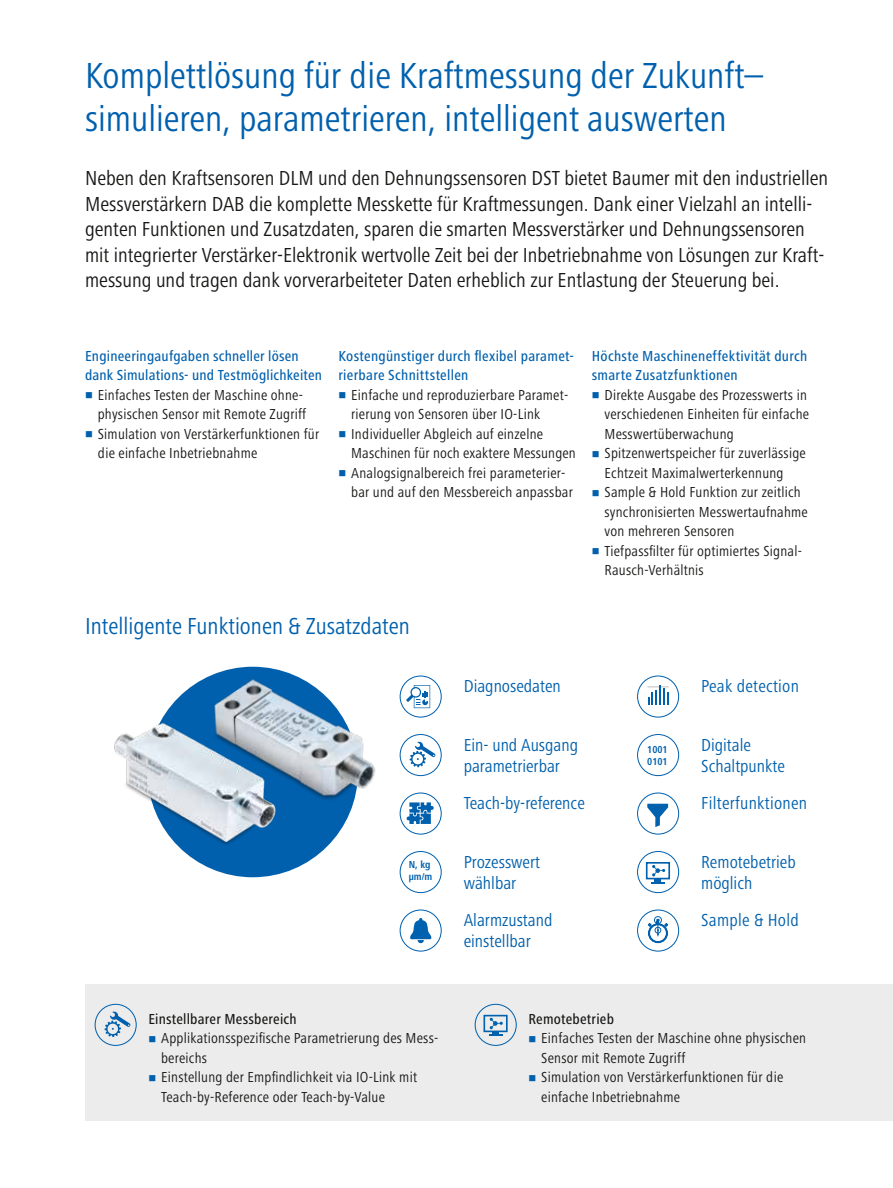
<style>
.page{position:relative;width:893px;height:1188px;background:#fff}
.page>*{position:absolute;margin:0;border:0;box-sizing:border-box;transform-origin:0 0}
.t1{font:condensed 37.5px/43.5px "Frutiger Next Pro";color:#0060ad}
.t2{font:condensed 24px "Frutiger Next Pro";color:#0060ad}
.t3{font:condensed 21px/25.5px "Frutiger Next Pro";color:#181716}
.t4{font:condensed 18px/21px "Frutiger Next Pro";color:#0060ad}
.t5{font:condensed 15px/19.5px "Frutiger Next Pro";letter-spacing:.015em;color:#181716}
.t6{font:500 condensed 15px/19.5px "Frutiger Next Pro";letter-spacing:.015em;color:#0060ad}
.t7{font:500 condensed 15px "Frutiger Next Pro";letter-spacing:.015em;color:#181716}
.t8{font:700 condensed 10.5px/12px "Frutiger Next Pro";color:#0060ad}
</style>
<div class="page">
<img style="left:114px;top:728px;width:173px;height:149px">
<div style="left:400px;top:851px;width:42px;height:42px;border:1px solid #0060ad;border-radius:50%"></div>
<div style="left:400px;top:910px;width:42px;height:42px;border:1px solid #0060ad;border-radius:50%"></div>
<svg style="left:410px;top:918px;width:21px;height:25px"></svg>
<div style="left:400px;top:793px;width:42px;height:42px;border:1px solid #0060ad;border-radius:50%"></div>
<div style="left:400px;top:734px;width:42px;height:42px;border:1px solid #0060ad;border-radius:50%"></div>
<div style="left:400px;top:676px;width:42px;height:42px;border:1px solid #0060ad;border-radius:50%"></div>
<div style="left:637px;top:734px;width:42px;height:42px;border:1px solid #0060ad;border-radius:50%"></div>
<div style="left:637px;top:910px;width:42px;height:42px;border:1px solid #0060ad;border-radius:50%"></div>
<div style="left:654px;top:916px;width:8px;height:8px;border:1px solid #0060ad;border-radius:50%"></div>
<svg style="left:648px;top:919px;width:20px;height:25px"></svg>
<div style="left:637px;top:793px;width:42px;height:42px;border:1px solid #0060ad;border-radius:50%"></div>
<svg style="left:647px;top:804px;width:21px;height:23px"></svg>
<div style="left:637px;top:851px;width:42px;height:42px;border:1px solid #0060ad;border-radius:50%"></div>
<div style="left:646px;top:862px;width:24px;height:17px;border:2px solid #0062ae"></div>
<svg style="left:651px;top:865px;width:14px;height:18px"></svg>
<div style="left:637px;top:676px;width:42px;height:42px;border:1px solid #0060ad;border-radius:50%"></div>
<svg style="left:648px;top:687px;width:21px;height:18px"></svg>
<hr style="left:659px;top:685px;width:2px;height:20px;background:#0062af">
<img style="left:153px;top:666px;width:284px;height:180px">
<div style="left:85px;top:984px;width:808px;height:137px;background:#ececec"></div>
<div style="left:95px;top:1004px;width:42px;height:42px;border:1px solid #0060ad;border-radius:50%"></div>
<svg style="left:105px;top:1011px;width:26px;height:26px"></svg>
<div style="left:475px;top:1004px;width:42px;height:42px;border:1px solid #0060ad;border-radius:50%"></div>
<div style="left:483px;top:1015px;width:25px;height:17px;border:2px solid #0062ae"></div>
<svg style="left:489px;top:1018px;width:14px;height:18px"></svg>
<h1 class="t1" style="left:85px;top:53px;width:680px">Komplettlösung für die Kraftmessung der Zukunft– simulieren, parametrieren, intelligent auswerten</h1>
<p class="t3" style="left:85px;top:165px;width:745px">Neben den Kraftsensoren DLM und den Dehnungssensoren DST bietet Baumer mit den industriellen Messverstärkern DAB die komplette Messkette für Kraftmessungen. Dank einer Vielzahl an intelli&shy;genten Funktionen und Zusatzdaten, sparen die smarten Messverstärker und Dehnungssensoren mit integrierter Verstärker-Elektronik wertvolle Zeit bei der Inbetriebnahme von Lösungen zur Kraft&shy;messung und tragen dank vorverarbeiteter Daten erheblich zur Entlastung der Steuerung bei.</p>
<p class="t6" style="left:85px;top:346px;width:239px">Engineeringaufgaben schneller lösen dank Simulations- und Testmöglichkeiten</p>
<p class="t5" style="left:98px;top:385px;width:223px">Einfaches Testen der Maschine ohne&shy;physischen Sensor mit Remote Zugriff Simulation von Verstärkerfunktionen für die einfache Inbetriebnahme</p>
<p class="t6" style="left:338px;top:346px;width:237px">Kostengünstiger durch flexibel paramet&shy;rierbare Schnittstellen</p>
<p class="t5" style="left:351px;top:385px;width:226px">Einfache und reproduzierbare Paramet&shy;rierung von Sensoren über IO-Link Individueller Abgleich auf einzelne Maschinen für noch exaktere Messungen Analogsignalbereich frei parameterier&shy;bar und auf den Messbereich anpassbar</p>
<p class="t6" style="left:592px;top:346px;width:217px">Höchste Maschineneffektivität durch smarte Zusatzfunktionen</p>
<p class="t5" style="left:604px;top:385px;width:206px">Direkte Ausgabe des Prozesswerts in verschiedenen Einheiten für einfache<br>Messwertüberwachung<br>Spitzenwertspeicher für zuverlässige<br>Echtzeit Maximalwerterkennung<br>Sample &amp; Hold Funktion zur zeitlich synchronisierten Messwertaufnahme von mehreren Sensoren<br>Tiefpassfilter für optimiertes Signal-<br>Rausch-Verhältnis</p>
<h2 class="t2" style="left:85px;top:612px;width:326px">Intelligente Funktionen &amp; Zusatzdaten</h2>
<p class="t4" style="left:464px;top:676px;width:99px">Diagnosedaten</p>
<p class="t4" style="left:701px;top:676px;width:99px">Peak detection</p>
<p class="t8" style="left:409px;top:858px;width:25px">N, kg μm/m</p>
<p class="t4" style="left:464px;top:734px;width:116px">Ein- und Ausgang parametrierbar</p>
<p class="t4" style="left:701px;top:734px;width:85px">Digitale<br>Schaltpunkte</p>
<p class="t4" style="left:464px;top:793px;width:123px">Teach-by-reference</p>
<p class="t4" style="left:701px;top:793px;width:108px">Filterfunktionen</p>
<p class="t8" style="left:647px;top:743px;width:22px">1001<br>0101</p>
<p class="t4" style="left:464px;top:851px;width:78px">Prozesswert wählbar</p>
<p class="t4" style="left:701px;top:851px;width:96px">Remotebetrieb möglich</p>
<p class="t4" style="left:464px;top:910px;width:90px">Alarmzustand einstellbar</p>
<p class="t4" style="left:701px;top:910px;width:99px">Sample &amp; Hold</p>
<p class="t7" style="left:148px;top:1010px;width:150px">Einstellbarer Messbereich</p>
<p class="t5" style="left:161px;top:1028px;width:279px">Applikationsspezifische Parametrierung des Mess&shy;bereichs<br>Einstellung der Empfindlichkeit via IO-Link mit Teach-by-Reference oder Teach-by-Value</p>
<p class="t7" style="left:528px;top:1010px;width:87px">Remotebetrieb</p>
<p class="t5" style="left:541px;top:1028px;width:266px">Einfaches Testen der Maschine ohne physischen Sensor mit Remote Zugriff<br>Simulation von Verstärkerfunktionen für die einfache Inbetriebnahme</p>
</div>
